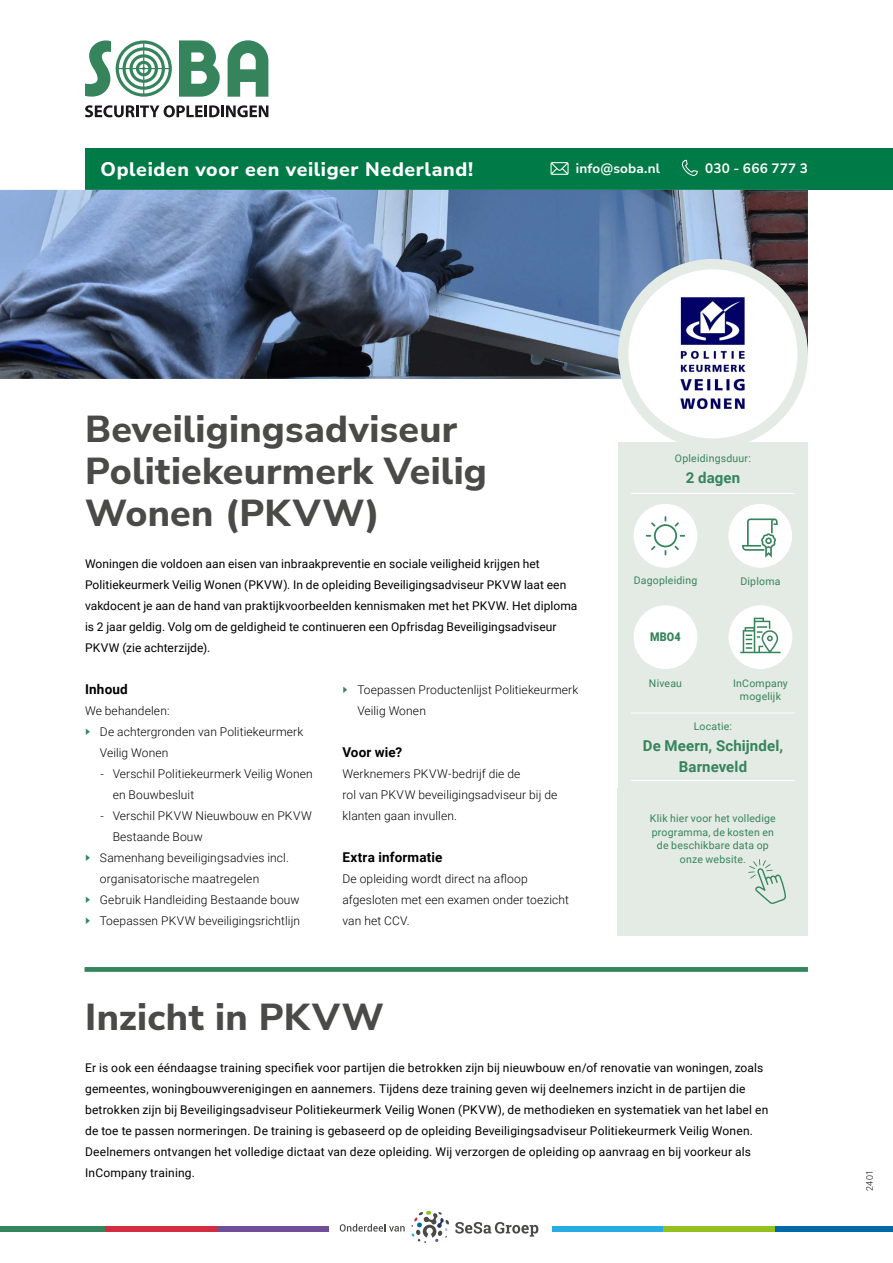
<style>
.page{position:relative;width:893px;height:1263px;background:#fff}
.page>*{position:absolute;margin:0;border:0;box-sizing:border-box;transform-origin:0 0}
.opleidingsnaam{font:800 37.5px/42px "Nunito Sans";letter-spacing:.005em;color:#4a4a49}
.t1{font:800 19.5px "Nunito Sans";letter-spacing:.03em;color:#fff}
.sidebar_tekstjes_groot{font:700 15px "Roboto";letter-spacing:.01em;color:#35845c}
.TK2{font:700 13.5px "Roboto";letter-spacing:.01em;color:#000}
.t2{font:700 13.5px "Nunito Sans";letter-spacing:.01em;color:#fff}
.opleiding_intro{font:12px/21px "Roboto";letter-spacing:.01em;color:#000}
.platte_tekst{font:300 12px/21px "Roboto";letter-spacing:.01em;color:#000}
.t3{font:900 12px "Roboto";color:#35845c;scale:.9 1}
.sidebar_tekstjes_klein{font:10.5px/13.5px "Roboto";letter-spacing:.02em;color:#35845c;text-align:center}
.intro{font:10.5px/13.5px "Roboto";letter-spacing:.02em;color:#35845c;text-align:center}
.t4{font:300 9px "Roboto";color:#000}
.s1{font-family:"Roboto Slab"}
</style>
<div class="page">
<div style="left:775px;top:1226px;width:118px;height:5px;background:#0069a9"></div>
<div style="left:0;top:1226px;width:105px;height:5px;background:#35845c"></div>
<div style="left:105px;top:1226px;width:112px;height:5px;background:#d32e3f"></div>
<div style="left:217px;top:1226px;width:111px;height:5px;background:#714e9a"></div>
<div style="left:552px;top:1226px;width:111px;height:5px;background:#27ade4"></div>
<div style="left:663px;top:1226px;width:112px;height:5px;background:#95c11f"></div>
<svg style="left:340px;top:1224px;width:65px;height:7px"></svg>
<svg style="left:455px;top:1222px;width:83px;height:14px"></svg>
<svg style="left:411px;top:1210px;width:38px;height:33px"></svg>
<div style="left:85px;top:148px;width:808px;height:42px;background:#007a46"></div>
<svg style="left:550px;top:162px;width:19px;height:13px"></svg>
<svg style="left:682px;top:160px;width:16px;height:16px"></svg>
<svg style="left:85px;top:40px;width:183px;height:77px"></svg>
<div style="left:85px;top:967px;width:723px;height:5px;background:#35845c"></div>
<div style="left:618px;top:442px;width:190px;height:493px;background:#e4eae4"></div>
<hr style="left:631px;top:493px;width:164px;height:1px;background:#fff">
<hr style="left:631px;top:780px;width:164px;height:1px;background:#fff">
<hr style="left:631px;top:713px;width:164px;height:1px;background:#fff">
<div style="left:634px;top:605px;width:63px;height:64px;background:#fff;border-radius:50%"></div>
<div style="left:728px;top:504px;width:64px;height:64px;background:#fff;border-radius:50%"></div>
<svg style="left:742px;top:518px;width:36px;height:40px"></svg>
<div style="left:729px;top:605px;width:63px;height:64px;background:#fff;border-radius:50%"></div>
<svg style="left:740px;top:618px;width:41px;height:35px"></svg>
<img style="left:0;top:190px;width:808px;height:189px">
<div style="left:623px;top:264px;width:180px;height:180px;background:#fff;border-radius:50%"></div>
<div style="left:618px;top:259px;width:190px;height:190px;border:10px solid #e4eae4;border-radius:50%"></div>
<img style="left:680px;top:297px;width:67px;height:113px">
<div style="left:634px;top:504px;width:63px;height:64px;background:#fff;border-radius:50%"></div>
<svg style="left:646px;top:516px;width:39px;height:39px"></svg>
<svg style="left:748px;top:859px;width:38px;height:45px"></svg>
<h2 class="t1" style="left:101px;top:155px;width:374px">Opleiden voor een veiliger Nederland!</h2>
<p class="t2" style="left:576px;top:158px;width:86px">info@soba.nl</p>
<p class="t2" style="left:705px;top:158px;width:104px">030 - 666 777 3</p>
<p class="opleidingsnaam" style="left:85px;top:406px;width:403px">Beveiligingsadviseur<br>Politiekeurmerk Veilig<br>Wonen (PKVW)</p>
<p class="opleiding_intro" style="left:85px;top:553px;width:494px">Woningen die voldoen aan eisen van inbraakpreventie en sociale veiligheid krijgen het Politiekeurmerk Veilig Wonen (PKVW). In de opleiding Beveiligingsadviseur PKVW laat een vakdocent je aan de hand van praktijkvoorbeelden kennismaken met het PKVW. Het diploma is 2 jaar geldig. Volg om de geldigheid te continueren een Opfrisdag Beveiligingsadviseur PKVW (zie achterzijde).</p>
<p class="TK2" style="left:85px;top:680px;width:44px">Inhoud</p>
<p class="platte_tekst" style="left:85px;top:700px;width:86px">We behandelen:</p>
<p class="platte_tekst" style="left:100px;top:721px;width:205px">De achtergronden van Politiekeurmerk<br>Veilig Wonen</p>
<p class="platte_tekst" style="left:113px;top:763px;width:202px;text-indent:-13px"><span class="s1">-</span> Verschil Politiekeurmerk Veilig Wonen en Bouwbesluit</p>
<p class="platte_tekst" style="left:113px;top:805px;width:201px;text-indent:-13px"><span class="s1">-</span> Verschil PKVW Nieuwbouw en PKVW<br>Bestaande Bouw</p>
<p class="platte_tekst" style="left:100px;top:847px;width:190px">Samenhang beveiligingsadvies incl. organisatorische maatregelen</p>
<p class="platte_tekst" style="left:100px;top:889px;width:201px">Gebruik Handleiding Bestaande bouw</p>
<p class="platte_tekst" style="left:100px;top:910px;width:202px">Toepassen PKVW beveiligingsrichtlijn</p>
<p class="platte_tekst" style="left:357px;top:679px;width:223px">Toepassen Productenlijst Politiekeurmerk<br>Veilig Wonen</p>
<p class="TK2" style="left:342px;top:743px;width:61px">Voor wie?</p>
<p class="platte_tekst" style="left:342px;top:763px;width:179px">Werknemers PKVW-bedrijf die de</p>
<p class="platte_tekst" style="left:342px;top:784px;width:216px">rol van PKVW beveiligingsadviseur bij de</p>
<p class="platte_tekst" style="left:342px;top:805px;width:116px">klanten gaan invullen.</p>
<p class="TK2" style="left:342px;top:848px;width:101px">Extra informatie</p>
<p class="platte_tekst" style="left:342px;top:868px;width:187px">De opleiding wordt direct na afloop</p>
<p class="platte_tekst" style="left:342px;top:889px;width:228px">afgesloten met een examen onder toezicht</p>
<p class="platte_tekst" style="left:342px;top:910px;width:69px">van het CCV.</p>
<p class="sidebar_tekstjes_klein" style="left:675px;top:451px;width:78px">Opleidingsduur:</p>
<p class="sidebar_tekstjes_groot" style="left:686px;top:467px;width:56px">2 dagen</p>
<p class="sidebar_tekstjes_klein" style="left:634px;top:573px;width:65px">Dagopleiding</p>
<p class="t3" style="left:650px;top:629px;width:36px">MBO4</p>
<p class="sidebar_tekstjes_klein" style="left:740px;top:574px;width:42px">Diploma</p>
<p class="sidebar_tekstjes_klein" style="left:649px;top:676px;width:35px">Niveau</p>
<p class="sidebar_tekstjes_klein" style="left:733px;top:676px;width:56px">InCompany mogelijk</p>
<p class="sidebar_tekstjes_klein" style="left:694px;top:719px;width:40px">Locatie:</p>
<p class="sidebar_tekstjes_groot" style="left:643px;top:735px;width:142px">De Meern, Schijndel,</p>
<p class="sidebar_tekstjes_groot" style="left:679px;top:756px;width:70px">Barneveld</p>
<p class="sidebar_tekstjes_klein" style="left:633px;top:808px;width:162px">de kosten en de beschikbare data op onze website:</p>
<p class="intro" style="left:650px;top:811px;width:127px">Klik hier voor het volledige programma, de kosten en de beschikbare data op onze website.</p>
<p class="opleidingsnaam" style="left:85px;top:994px;width:300px">Inzicht in PKVW</p>
<p class="opleiding_intro" style="left:85px;top:1057px;width:685px">Er is ook een ééndaagse training specifiek voor partijen die betrokken zijn bij nieuwbouw en/of renovatie van woningen, zoals gemeentes, woningbouwverenigingen en aannemers. Tijdens deze training geven wij deelnemers inzicht in de partijen die betrokken zijn bij Beveiligingsadviseur Politiekeurmerk Veilig Wonen (PKVW), de methodieken en systematiek van het label en de toe te passen normeringen. De training is gebaseerd op de opleiding Beveiligingsadviseur Politiekeurmerk Veilig Wonen.<br>Deelnemers ontvangen het volledige dictaat van deze opleiding. Wij verzorgen de opleiding op aanvraag en bij voorkeur als InCompany training.</p>
<p class="t4" style="left:863px;top:1191px;width:22px;rotate:-90deg">2401</p>
</div>
